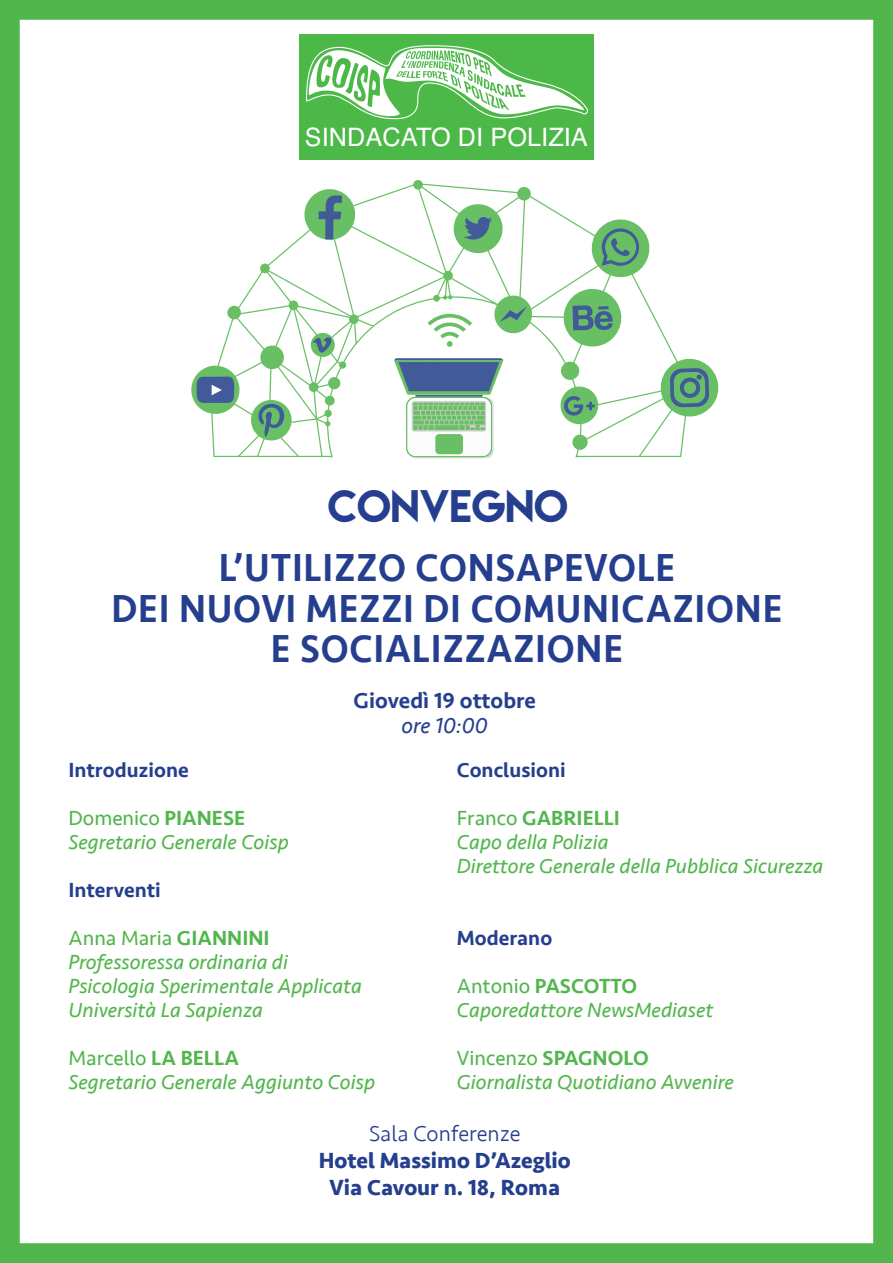
<style>
.page{position:relative;width:893px;height:1263px;background:#fff}
.page>*{position:absolute;margin:0;border:0;box-sizing:border-box;transform-origin:0 0}
.t1{font:40.5px "Lemon Milk";color:#253f8e}
.t2{font:500 40.2px "Seravek";letter-spacing:.02em;color:#253f8e;scale:.93 1}
.t3{font:25.35px "Helvetica";color:#fff}
.t4{font:700 22.5px "Seravek";color:#253f8e}
.t5{font:500 22.5px "Seravek";color:#253f8e}
.t6{font:300 22.5px "Seravek";color:#253f8e}
.t7{font:italic 22.5px "Seravek";color:#253f8e}
.t8{font:italic 21px "Seravek";color:#51b64c}
.t9{font:21px "Seravek";color:#51b64c}
.t10{font:500 21px "Seravek";color:#253f8e}
.t11{font:500 21px "Seravek";color:#51b64c}
.s1{font-weight:500}
.s2{font-weight:400}
</style>
<div class="page">
<div style="left:0;top:0;width:893px;height:1263px;border:20px solid #51b64c"></div>
<svg style="left:413px;top:180px;width:10px;height:10px"></svg>
<svg style="left:191px;top:183px;width:527px;height:276px"></svg>
<div style="left:300px;top:34px;width:294px;height:125px;background:#4cb848"></div>
<svg style="left:306px;top:45px;width:283px;height:75px"></svg>
<p class="t3" style="left:305px;top:118px;width:284px">SINDACATO DI POLIZIA</p>
<p class="t1" style="left:328px;top:478px;width:242px">CONVEGNO</p>
<p class="t2" style="left:219px;top:543px;width:492px">L’UTILIZZO CONSAPEVOLE</p>
<p class="t2" style="left:112px;top:583px;width:723px">DEI NUOVI MEZZI DI COMUNICAZIONE</p>
<p class="t2" style="left:271px;top:624px;width:380px">E SOCIALIZZAZIONE</p>
<p class="t5" style="left:354px;top:686px;width:184px">Giovedì 19 ottobre</p>
<p class="t7" style="left:402px;top:708px;width:88px">ore 10:00</p>
<p class="t10" style="left:69px;top:757px;width:122px">Introduzione</p>
<p class="t9" style="left:69px;top:802px;width:178px">Domenico <span class="s1">PIANESE</span></p>
<p class="t8" style="left:69px;top:825px;width:222px">Segretario Generale Coisp</p>
<p class="t10" style="left:69px;top:877px;width:94px">Interventi</p>
<p class="t9" style="left:69px;top:922px;width:203px">Anna Maria <span class="s1">GIANNINI</span></p>
<p class="t8" style="left:69px;top:945px;width:221px">Professoressa ordinaria di</p>
<p class="t8" style="left:69px;top:969px;width:295px">Psicologia Sperimentale Applicata</p>
<p class="t8" style="left:69px;top:993px;width:196px">Università La Sapienza</p>
<p class="t9" style="left:69px;top:1042px;width:172px">Marcello <span class="s1">LA BELLA</span></p>
<p class="t8" style="left:69px;top:1065px;width:308px">Segretario Generale Aggiunto Coisp</p>
<p class="t10" style="left:457px;top:757px;width:110px">Conclusioni</p>
<p class="t11" style="left:457px;top:805px;width:165px"><span class="s2">Franco</span> GABRIELLI</p>
<p class="t8" style="left:457px;top:825px;width:153px">Capo della Polizia</p>
<p class="t8" style="left:457px;top:849px;width:368px">Direttore Generale della Pubblica Sicurezza</p>
<p class="t10" style="left:457px;top:925px;width:97px">Moderano</p>
<p class="t11" style="left:457px;top:973px;width:182px"><span class="s2">Antonio</span> PASCOTTO</p>
<p class="t8" style="left:457px;top:993px;width:258px">Caporedattore NewsMediaset</p>
<p class="t9" style="left:457px;top:1042px;width:193px">Vincenzo <span class="s1">SPAGNOLO</span></p>
<p class="t8" style="left:457px;top:1065px;width:278px">Giornalista Quotidiano Avvenire</p>
<p class="t6" style="left:369px;top:1120px;width:153px">Sala Conferenze</p>
<p class="t4" style="left:319px;top:1142px;width:253px">Hotel Massimo D’Azeglio</p>
<p class="t4" style="left:330px;top:1169px;width:232px">Via Cavour n. 18, Roma</p>
</div>
